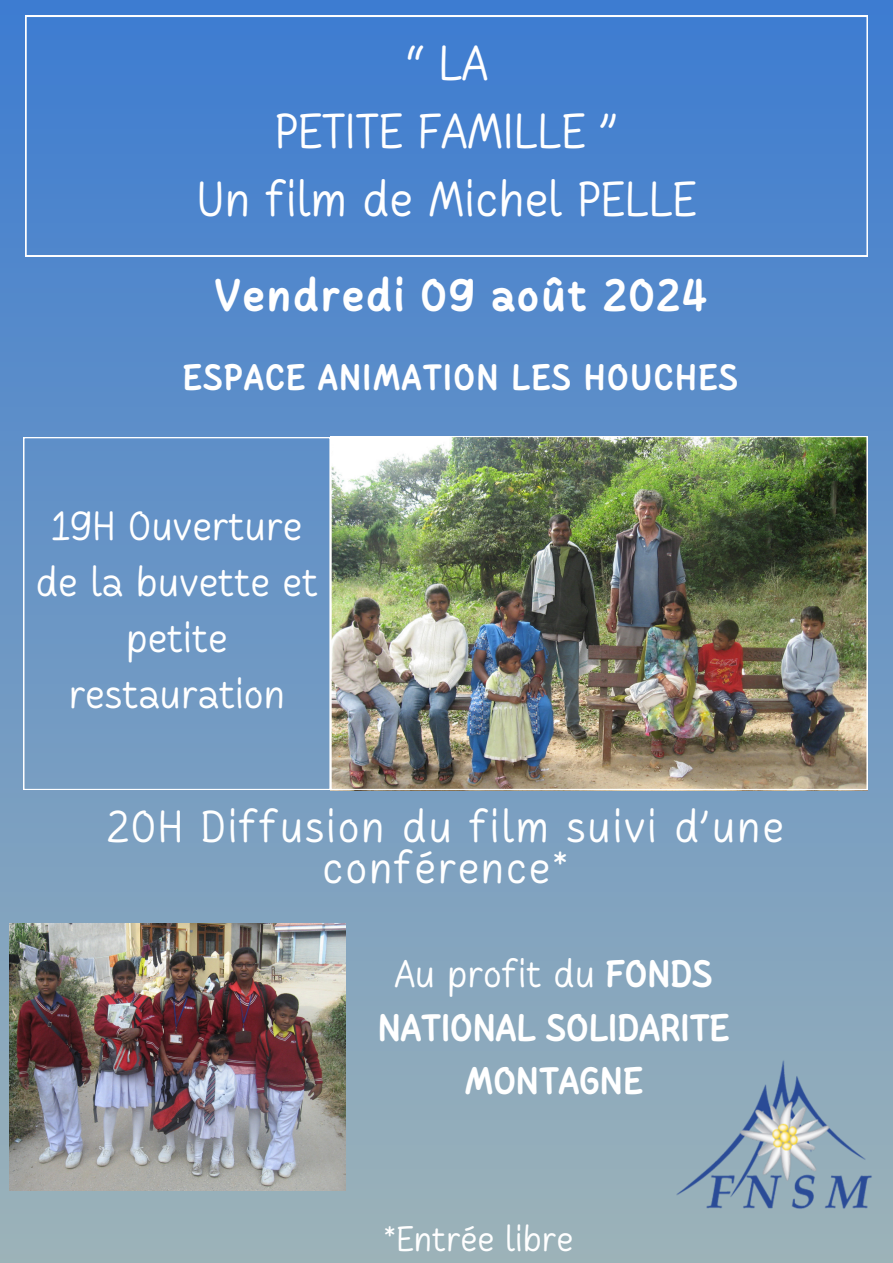
<style>
.page{position:relative;width:893px;height:1263px;background:#fff}
.page>*{position:absolute;margin:0;border:0;box-sizing:border-box;transform-origin:0 0}
.t1{font:48.75px/68.1px "Cakerolli";color:#fff;text-align:center}
.t2{font:700 45.53px "Cakerolli";letter-spacing:.04em;color:#fff}
.t3{font:44.55px/41.1px "Cakerolli";letter-spacing:.04em;color:#fff;text-align:center}
.t4{font:40.5px/56.2px "Cakerolli";color:#fff;text-align:center}
.t5{font:700 38.17px/53.4px "Cakerolli";color:#fff;text-align:center}
.t6{font:700 36.6px "Cakerolli";letter-spacing:.04em;color:#fff}
.t7{font:35.03px "Cakerolli";color:#fff}
.s1{font-weight:400}
</style>
<div class="page">
<div style="left:0;top:0;width:893px;height:1263px;background:linear-gradient(to bottom,#3d7cd1,#9cb2b8)"></div>
<div style="left:26px;top:16px;width:841px;height:240px;background:#4782ce"></div>
<svg style="left:23px;top:437px;width:307px;height:353px;background:#6d97c5"></svg>
<img style="left:330px;top:436px;width:537px;height:354px">
<img style="left:9px;top:924px;width:336px;height:266px">
<img style="left:670px;top:1057px;width:223px;height:185px">
<h2 class="t1" style="left:197px;top:34px;width:501px">“ LA<br>PETITE FAMILLE ”<br>Un film de Michel PELLE</h2>
<h2 class="t2" style="left:214px;top:277px;width:493px">Vendredi 09 août 2024</h2>
<h4 class="t6" style="left:183px;top:363px;width:556px">ESPACE ANIMATION LES HOUCHES</h4>
<h1 class="t4" style="left:36px;top:501px;width:284px">19H Ouverture de la buvette et petite restauration</h1>
<p class="t3" style="left:107px;top:810px;width:678px">20H Diffusion du film suivi d’une conférence*</p>
<p class="t5" style="left:378px;top:951px;width:353px"><span class="s1">Au profit du</span> FONDS<br>NATIONAL SOLIDARITE<br>MONTAGNE</p>
<p class="t7" style="left:384px;top:1224px;width:191px">*Entrée libre</p>
</div>
